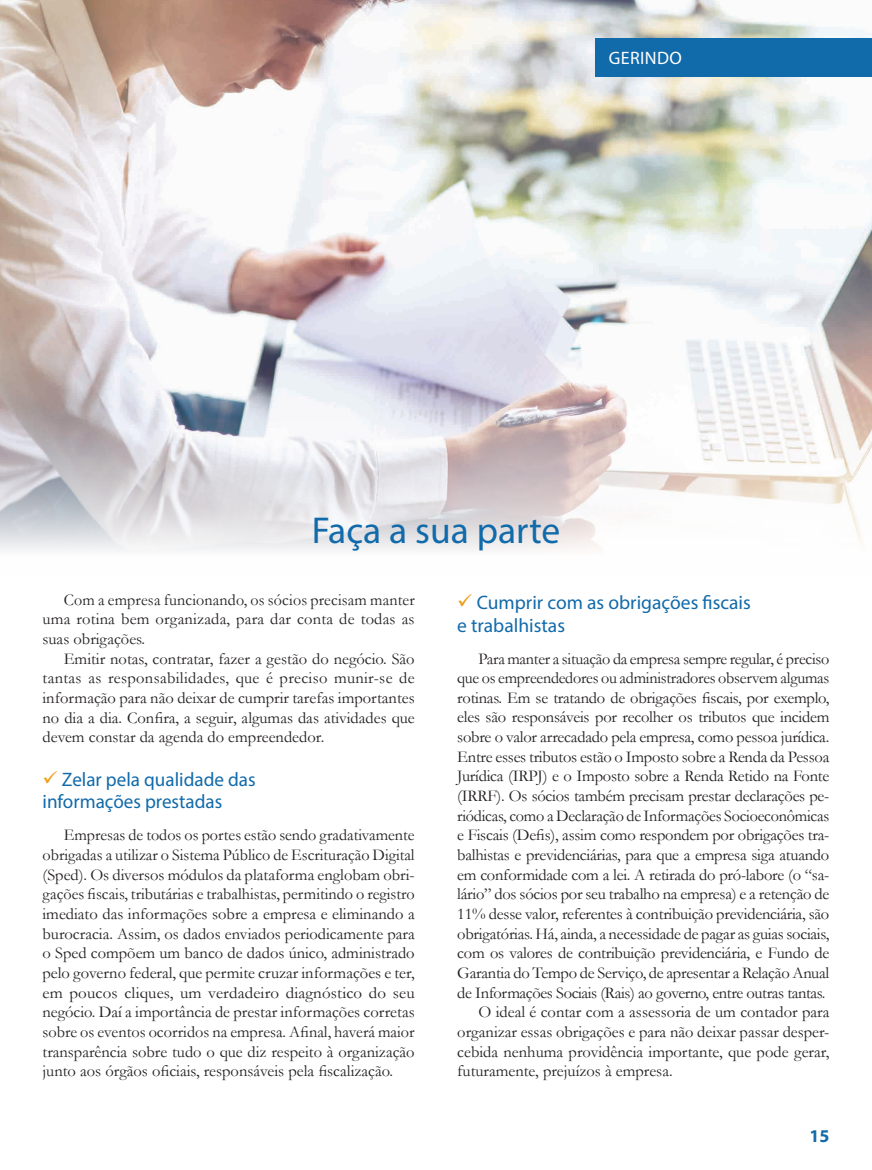
<style>
.page{position:relative;width:872px;height:1170px;background:#fff}
.page>*{position:absolute;margin:0;border:0;box-sizing:border-box;transform-origin:0 0}
.t1{font:37.5px "Myriad Pro";color:#116aaa}
.t2{font:19.5px/22.5px "Myriad Pro";color:#116aaa}
.t3{font:18px "Myriad Pro";letter-spacing:.02em;color:#fff}
.t4{font:700 18px "Myriad Pro";color:#116aaa}
.t5{font:16.5px/19.6px "Garamond";letter-spacing:-.015em;color:#231f20;text-align:justify}
.s1{color:#ee9e18}
</style>
<div class="page">
<img style="left:0;top:0;width:872px;height:551px">
<div style="left:595px;top:38px;width:277px;height:39px;background:#116aaa"></div>
<p class="t3" style="left:609px;top:47px;width:74px">GERINDO</p>
<h1 class="t1" style="left:312px;top:507px;width:250px">Faça a sua parte</h1>
<p class="t5" style="left:43px;top:589px;width:374px;text-indent:21px">Com a empresa funcionando, os sócios precisam manter uma rotina bem organizada, para dar conta de todas as suas obrigações.</p>
<p class="t5" style="left:43px;top:648px;width:374px;text-indent:21px">Emitir notas, contratar, fazer a gestão do negócio. São tantas as responsabilidades, que é preciso munir-se de informação para não deixar de cumprir tarefas importantes no dia a dia. Confira, a seguir, algumas das atividades que devem constar da agenda do empreendedor.</p>
<p class="t2" style="left:43px;top:767px;width:215px"><span class="s1">✓</span> Zelar pela qualidade das informações prestadas</p>
<p class="t5" style="left:43px;top:825px;width:374px;text-indent:21px">Empresas de todos os portes estão sendo gradativamente obrigadas a utilizar o Sistema Público de Escrituração Digital (Sped). Os diversos módulos da plataforma englobam obri&shy;gações fiscais, tributárias e trabalhistas, permitindo o registro imediato das informações sobre a empresa e eliminando a burocracia. Assim, os dados enviados periodicamente para o Sped compõem um banco de dados único, administrado pelo governo federal, que permite cruzar informações e ter, em poucos cliques, um verdadeiro diagnóstico do seu negócio. Daí a importância de prestar informações corretas sobre os eventos ocorridos na empresa. Afinal, haverá maior transparência sobre tudo o que diz respeito à organização junto aos órgãos oficiais, responsáveis pela fiscalização.</p>
<p class="t2" style="left:457px;top:591px;width:295px"><span class="s1">✓</span> Cumprir com as obrigações fiscais e trabalhistas</p>
<p class="t5" style="left:478px;top:648px;width:352px">Para manter a situação da empresa sempre regular, é preciso</p>
<p class="t5" style="left:457px;top:667px;width:374px">que os empreendedores ou administradores observem algumas</p>
<p class="t5" style="left:457px;top:687px;width:373px">rotinas. Em se tratando de obrigações fiscais, por exemplo,</p>
<p class="t5" style="left:457px;top:707px;width:373px">eles são responsáveis por recolher os tributos que incidem</p>
<p class="t5" style="left:457px;top:726px;width:373px">sobre o valor arrecadado pela empresa, como pessoa jurídica.</p>
<p class="t5" style="left:457px;top:746px;width:373px">Entre esses tributos estão o Imposto sobre a Renda da Pessoa</p>
<p class="t5" style="left:457px;top:766px;width:373px">Jurídica (IRPJ) e o Imposto sobre a Renda Retido na Fonte</p>
<p class="t5" style="left:457px;top:785px;width:374px">(IRRF). Os sócios também precisam prestar declarações pe-</p>
<p class="t5" style="left:457px;top:805px;width:373px">riódicas, como a Declaração de Informações Socioeconômicas</p>
<p class="t5" style="left:457px;top:825px;width:374px">e Fiscais (Defis), assim como respondem por obrigações tra-</p>
<p class="t5" style="left:457px;top:844px;width:373px">balhistas e previdenciárias, para que a empresa siga atuando</p>
<p class="t5" style="left:457px;top:864px;width:373px">em conformidade com a lei. A retirada do pró-labore (o “sa-</p>
<p class="t5" style="left:457px;top:883px;width:373px">lário” dos sócios por seu trabalho na empresa) e a retenção de</p>
<p class="t5" style="left:457px;top:903px;width:373px">11% desse valor, referentes à contribuição previdenciária, são</p>
<p class="t5" style="left:457px;top:923px;width:373px">obrigatórias. Há, ainda, a necessidade de pagar as guias sociais,</p>
<p class="t5" style="left:457px;top:942px;width:373px">com os valores de contribuição previdenciária, e Fundo de</p>
<p class="t5" style="left:457px;top:962px;width:373px">Garantia do Tempo de Serviço, de apresentar a Relação Anual</p>
<p class="t5" style="left:457px;top:982px;width:369px">de Informações Sociais (Rais) ao governo, entre outras tantas.</p>
<p class="t5" style="left:478px;top:1001px;width:352px">O ideal é contar com a assessoria de um contador para</p>
<p class="t5" style="left:457px;top:1021px;width:374px">organizar essas obrigações e para não deixar passar desper-</p>
<p class="t5" style="left:457px;top:1041px;width:374px">cebida nenhuma providência importante, que pode gerar,</p>
<p class="t5" style="left:457px;top:1060px;width:217px">futuramente, prejuízos à empresa.</p>
<p class="t4" style="left:809px;top:1124px;width:21px">15</p>
</div>
